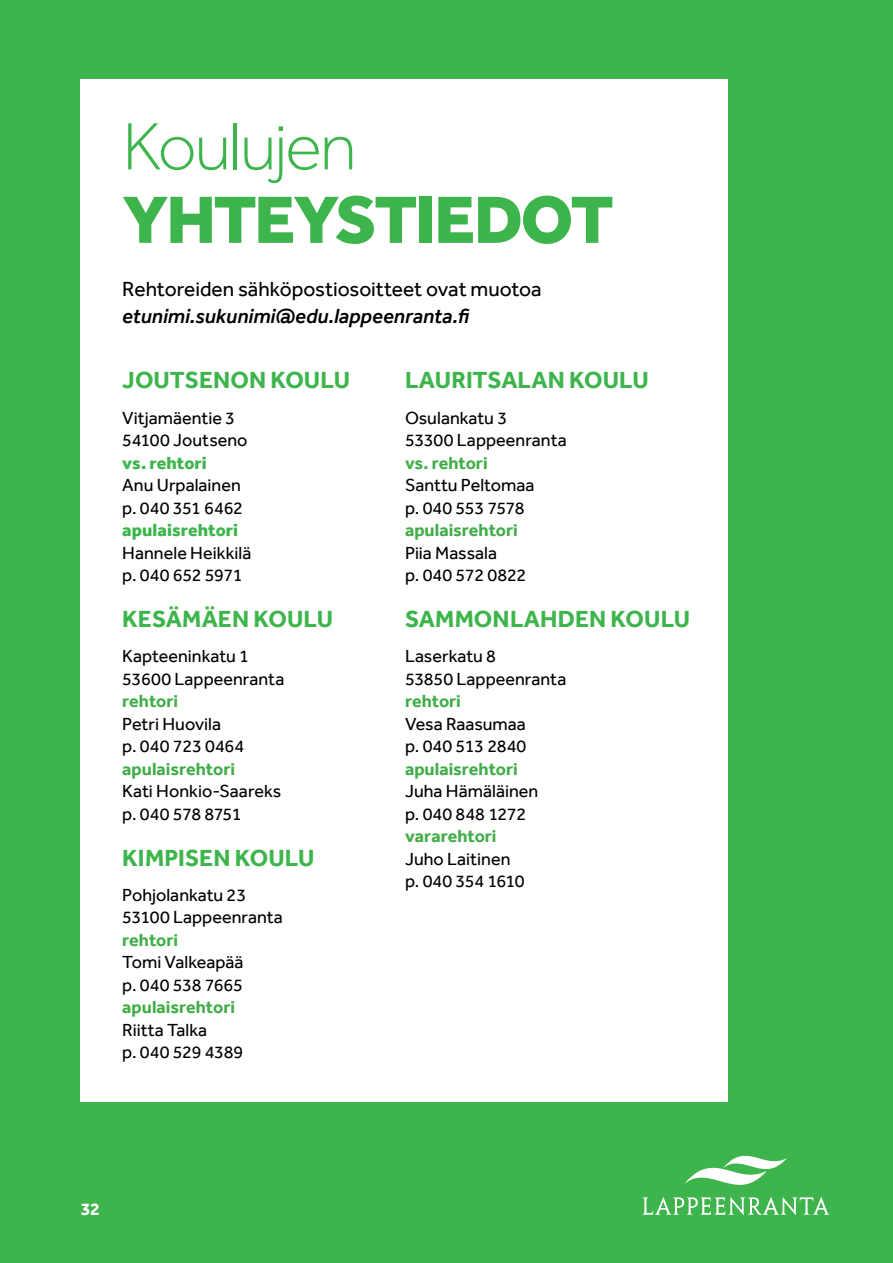
<style>
.page{position:relative;width:893px;height:1263px;background:#3eb54c}
.page>*{position:absolute;margin:0;border:0;box-sizing:border-box;transform-origin:0 0}
.t1{font:800 69px/73.5px "Effra";letter-spacing:-.03em;color:#3eb54c}
.t2{font:700 24px "Effra";letter-spacing:.005em;color:#3eb54c}
.P_Leipis{font:21px/27px "Effra";color:#000}
.P_Leipis_pieni{font:18px "Effra";color:#000}
.P_Leipis_pieni-2{font:700 18px "Effra";color:#41ad49}
.P_Leipis_pieni-3{font:800 18px "Effra";color:#3eb54c}
.P_Leipis_pieni-4{font:18px "Effra";letter-spacing:-.03em;color:#000}
.P_Leipis_pieni-5{font:18px "Effra";letter-spacing:-.02em;color:#000}
.P_Leipis_pieni-6{font:18px "Effra";letter-spacing:-.025em;color:#000}
.t3{font:700 18px "Effra";color:#fff}
.s1{font-weight:300}
.s2{font-weight:500;font-style:italic}
</style>
<div class="page">
<div style="left:81px;top:79px;width:647px;height:1022px;background:#fff"></div>
<svg style="left:685px;top:1155px;width:102px;height:30px"></svg>
<svg style="left:642px;top:1197px;width:187px;height:18px"></svg>
<h1 class="t1" style="left:122px;top:109px;width:493px"><span class="s1">Koulujen<br></span>YHTEYSTIEDOT</h1>
<p class="P_Leipis" style="left:122px;top:276px;width:421px">Rehtoreiden sähköpostiosoitteet ovat muotoa <span class="s2">etunimi.sukunimi@edu.lappeenranta.fi</span></p>
<h3 class="t2" style="left:122px;top:366px;width:229px">JOUTSENON KOULU</h3>
<p class="P_Leipis_pieni" style="left:122px;top:407px;width:114px">Vitjamäentie 3</p>
<p class="P_Leipis_pieni" style="left:122px;top:429px;width:127px">54100 Joutseno</p>
<p class="P_Leipis_pieni-3" style="left:122px;top:452px;width:86px">vs. rehtori</p>
<p class="P_Leipis_pieni" style="left:122px;top:474px;width:120px">Anu Urpalainen</p>
<p class="P_Leipis_pieni" style="left:122px;top:497px;width:122px">p. 040 351 6462</p>
<p class="P_Leipis_pieni-3" style="left:122px;top:519px;width:117px">apulaisrehtori</p>
<p class="P_Leipis_pieni" style="left:122px;top:542px;width:131px">Hannele Heikkilä</p>
<p class="P_Leipis_pieni-5" style="left:122px;top:564px;width:122px">p. 040 652 5971</p>
<h3 class="t2" style="left:122px;top:605px;width:212px">KESÄMÄEN KOULU</h3>
<p class="P_Leipis_pieni" style="left:122px;top:645px;width:128px">Kapteeninkatu 1</p>
<p class="P_Leipis_pieni" style="left:122px;top:668px;width:164px">53600 Lappeenranta</p>
<p class="P_Leipis_pieni-2" style="left:122px;top:690px;width:57px">rehtori</p>
<p class="P_Leipis_pieni" style="left:122px;top:713px;width:100px">Petri Huovila</p>
<p class="P_Leipis_pieni" style="left:122px;top:735px;width:124px">p. 040 723 0464</p>
<p class="P_Leipis_pieni-2" style="left:122px;top:758px;width:114px">apulaisrehtori</p>
<p class="P_Leipis_pieni" style="left:122px;top:780px;width:161px">Kati Honkio-Saareks</p>
<p class="P_Leipis_pieni-4" style="left:122px;top:803px;width:121px">p. 040 578 8751</p>
<h3 class="t2" style="left:122px;top:843px;width:194px">KIMPISEN KOULU</h3>
<p class="P_Leipis_pieni" style="left:122px;top:884px;width:125px">Pohjolankatu 23</p>
<p class="P_Leipis_pieni" style="left:122px;top:906px;width:162px">53100 Lappeenranta</p>
<p class="P_Leipis_pieni-2" style="left:122px;top:929px;width:57px">rehtori</p>
<p class="P_Leipis_pieni" style="left:122px;top:951px;width:123px">Tomi Valkeapää</p>
<p class="P_Leipis_pieni" style="left:122px;top:974px;width:122px">p. 040 538 7665</p>
<p class="P_Leipis_pieni-2" style="left:122px;top:996px;width:114px">apulaisrehtori</p>
<p class="P_Leipis_pieni" style="left:122px;top:1019px;width:87px">Riitta Talka</p>
<p class="P_Leipis_pieni" style="left:122px;top:1041px;width:123px">p. 040 529 4389</p>
<h3 class="t2" style="left:405px;top:366px;width:245px">LAURITSALAN KOULU</h3>
<p class="P_Leipis_pieni" style="left:405px;top:407px;width:104px">Osulankatu 3</p>
<p class="P_Leipis_pieni" style="left:405px;top:429px;width:163px">53300 Lappeenranta</p>
<p class="P_Leipis_pieni-2" style="left:405px;top:452px;width:84px">vs. rehtori</p>
<p class="P_Leipis_pieni" style="left:405px;top:474px;width:131px">Santtu Peltomaa</p>
<p class="P_Leipis_pieni-6" style="left:405px;top:497px;width:121px">p. 040 553 7578</p>
<p class="P_Leipis_pieni-2" style="left:405px;top:519px;width:114px">apulaisrehtori</p>
<p class="P_Leipis_pieni" style="left:405px;top:542px;width:94px">Piia Massala</p>
<p class="P_Leipis_pieni" style="left:405px;top:564px;width:123px">p. 040 572 0822</p>
<h3 class="t2" style="left:405px;top:605px;width:287px">SAMMONLAHDEN KOULU</h3>
<p class="P_Leipis_pieni" style="left:405px;top:645px;width:92px">Laserkatu 8</p>
<p class="P_Leipis_pieni" style="left:405px;top:668px;width:163px">53850 Lappeenranta</p>
<p class="P_Leipis_pieni-2" style="left:405px;top:690px;width:57px">rehtori</p>
<p class="P_Leipis_pieni" style="left:405px;top:713px;width:122px">Vesa Raasumaa</p>
<p class="P_Leipis_pieni" style="left:405px;top:735px;width:123px">p. 040 513 2840</p>
<p class="P_Leipis_pieni-2" style="left:405px;top:758px;width:114px">apulaisrehtori</p>
<p class="P_Leipis_pieni" style="left:405px;top:780px;width:135px">Juha Hämäläinen</p>
<p class="P_Leipis_pieni" style="left:405px;top:803px;width:123px">p. 040 848 1272</p>
<p class="P_Leipis_pieni-2" style="left:405px;top:825px;width:93px">vararehtori</p>
<p class="P_Leipis_pieni" style="left:405px;top:848px;width:107px">Juho Laitinen</p>
<p class="P_Leipis_pieni-4" style="left:405px;top:870px;width:121px">p. 040 354 1610</p>
<p class="t3" style="left:81px;top:1199px;width:21px">32</p>
</div>
